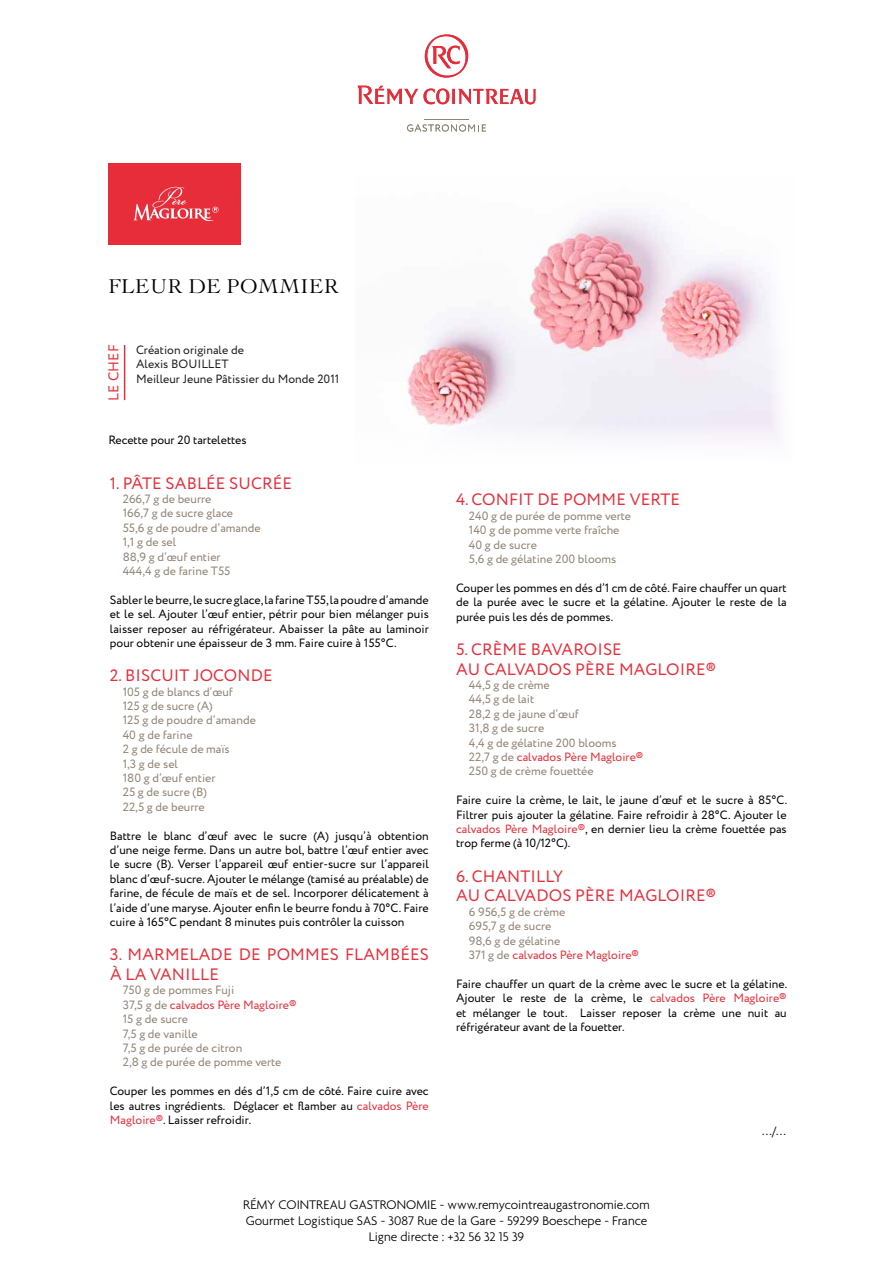
<style>
.page{position:relative;width:893px;height:1263px;background:#fff}
.page>*{position:absolute;margin:0;border:0;box-sizing:border-box;transform-origin:0 0}
.t1{font:19.5px "Le Cochin BQ";letter-spacing:.05em;color:#000}
.t2{font:16.5px/19.8px "Circe";letter-spacing:.01em;color:#e72d39}
.t3{font:14.25px "Circe";letter-spacing:.01em;color:#e72d39}
.t4{font:300 13.5px/16.2px "Agenda";color:#000;text-align:center}
.t5{font:12px/14.4px "Circe";color:#000;text-align:justify}
.t6{font:12px/14.4px "Circe";color:#908273}
.t7{font:12px/14.4px "Circe";color:#1d1d1d}
.s1{color:#e72d39}
</style>
<div class="page">
<hr style="left:124px;top:346px;width:1px;height:53px;background:#e72d39">
<img style="left:407px;top:209px;width:372px;height:230px">
<svg style="left:358px;top:86px;width:177px;height:18px"></svg>
<svg style="left:425px;top:34px;width:43px;height:44px"></svg>
<hr style="left:424px;top:119px;width:45px;height:1px;background:#918273">
<svg style="left:407px;top:124px;width:79px;height:8px"></svg>
<div style="left:108px;top:164px;width:133px;height:81px;background:#e72d39"></div>
<svg style="left:133px;top:186px;width:86px;height:36px"></svg>
<h1 class="t1" style="left:108px;top:274px;width:232px">FLEUR DE POMMIER</h1>
<p class="t3" style="left:104px;top:400px;width:58px;rotate:-90deg">LE CHEF</p>
<p class="t7" style="left:136px;top:343px;width:205px">Création originale de<br>Alexis BOUILLET<br>Meilleur Jeune Pâtissier du Monde 2011</p>
<p class="t5" style="left:108px;top:433px;width:140px">Recette pour 20 tartelettes</p>
<h2 class="t2" style="left:110px;top:474px;width:184px">1. PÂTE SABLÉE SUCRÉE</h2>
<p class="t6" style="left:123px;top:492px;width:139px">266,7 g de beurre<br>166,7 g de sucre glace<br>55,6 g de poudre d’amande<br>1,1 g de sel<br>88,9 g d’œuf entier<br>444,4 g de farine T55</p>
<p class="t5" style="left:110px;top:593px;width:320px">Sabler le beurre, le sucre glace, la farine T55, la poudre d’amande et le sel. Ajouter l’œuf entier, pétrir pour bien mélanger puis laisser reposer au réfrigérateur. Abaisser la pâte au laminoir pour obtenir une épaisseur de 3 mm. Faire cuire à 155°C.</p>
<h2 class="t2" style="left:110px;top:666px;width:164px">2. BISCUIT JOCONDE</h2>
<p class="t6" style="left:123px;top:685px;width:135px">105 g de blancs d’œuf<br>125 g de sucre (A)<br>125 g de poudre d’amande<br>40 g de farine<br>2 g de fécule de maïs<br>1,3 g de sel<br>180 g d’œuf entier<br>25 g de sucre (B)<br>22,5 g de beurre</p>
<p class="t5" style="left:110px;top:829px;width:320px">Battre le blanc d’œuf avec le sucre (A) jusqu’à obtention d’une neige ferme. Dans un autre bol, battre l’œuf entier avec le sucre (B). Verser l’appareil œuf entier-sucre sur l’appareil blanc d’œuf-sucre. Ajouter le mélange (tamisé au préalable) de farine, de fécule de maïs et de sel. Incorporer délicatement à l’aide d’une maryse. Ajouter enfin le beurre fondu à 70°C. Faire cuire à 165°C pendant 8 minutes puis contrôler la cuisson</p>
<h2 class="t2" style="left:110px;top:945px;width:320px">3. MARMELADE DE POMMES FLAMBÉES<br>À LA VANILLE</h2>
<p class="t6" style="left:123px;top:983px;width:175px">750 g de pommes Fuji<br>37,5 g de <span class="s1">calvados Père Magloire®<br></span>15 g de sucre<br>7,5 g de vanille<br>7,5 g de purée de citron<br>2,8 g de purée de pomme verte</p>
<p class="t5" style="left:110px;top:1084px;width:320px">Couper les pommes en dés d’1,5 cm de côté. Faire cuire avec les autres ingrédients. Déglacer et flamber au <span class="s1">calvados Père Magloire®</span>. Laisser refroidir.</p>
<h2 class="t2" style="left:456px;top:490px;width:225px">4. CONFIT DE POMME VERTE</h2>
<p class="t6" style="left:469px;top:509px;width:164px">240 g de purée de pomme verte<br>140 g de pomme verte fraîche<br>40 g de sucre<br>5,6 g de gélatine 200 blooms</p>
<p class="t5" style="left:456px;top:581px;width:332px">Couper les pommes en dés d’1 cm de côté. Faire chauffer un quart de la purée avec le sucre et la gélatine. Ajouter le reste de la purée puis les dés de pommes.</p>
<h2 class="t2" style="left:456px;top:640px;width:261px">5. CRÈME BAVAROISE<br>AU CALVADOS PÈRE MAGLOIRE®</h2>
<p class="t6" style="left:469px;top:678px;width:176px">44,5 g de crème<br>44,5 g de lait<br>28,2 g de jaune d’œuf<br>31,8 g de sucre<br>4,4 g de gélatine 200 blooms<br>22,7 g de <span class="s1">calvados Père Magloire®<br></span>250 g de crème fouettée</p>
<p class="t5" style="left:456px;top:793px;width:333px">Faire cuire la crème, le lait, le jaune d’œuf et le sucre à 85°C.<br>Filtrer puis ajouter la gélatine. Faire refroidir à 28°C. Ajouter le <span class="s1">calvados Père Magloire®</span>, en dernier lieu la crème fouettée pas trop ferme (à 10/12°C).</p>
<h2 class="t2" style="left:456px;top:867px;width:261px">6. CHANTILLY<br>AU CALVADOS PÈRE MAGLOIRE®</h2>
<p class="t6" style="left:469px;top:905px;width:172px">6 956,5 g de crème<br>695,7 g de sucre<br>98,6 g de gélatine<br>371 g de <span class="s1">calvados Père Magloire®</span></p>
<p class="t5" style="left:456px;top:977px;width:333px">Faire chauffer un quart de la crème avec le sucre et la gélatine.<br>Ajouter le reste de la crème, le <span class="s1">calvados Père Magloire® </span>et mélanger le tout. Laisser reposer la crème une nuit au réfrigérateur avant de la fouetter.</p>
<p class="t5" style="left:762px;top:1124px;width:26px">.../...</p>
<p class="t4" style="left:243px;top:1196px;width:408px">RÉMY COINTREAU GASTRONOMIE - www.remycointreaugastronomie.com<br>Gourmet Logistique SAS - 3087 Rue de la Gare - 59299 Boeschepe - France<br>Ligne directe : +32 56 32 15 39</p>
</div>
